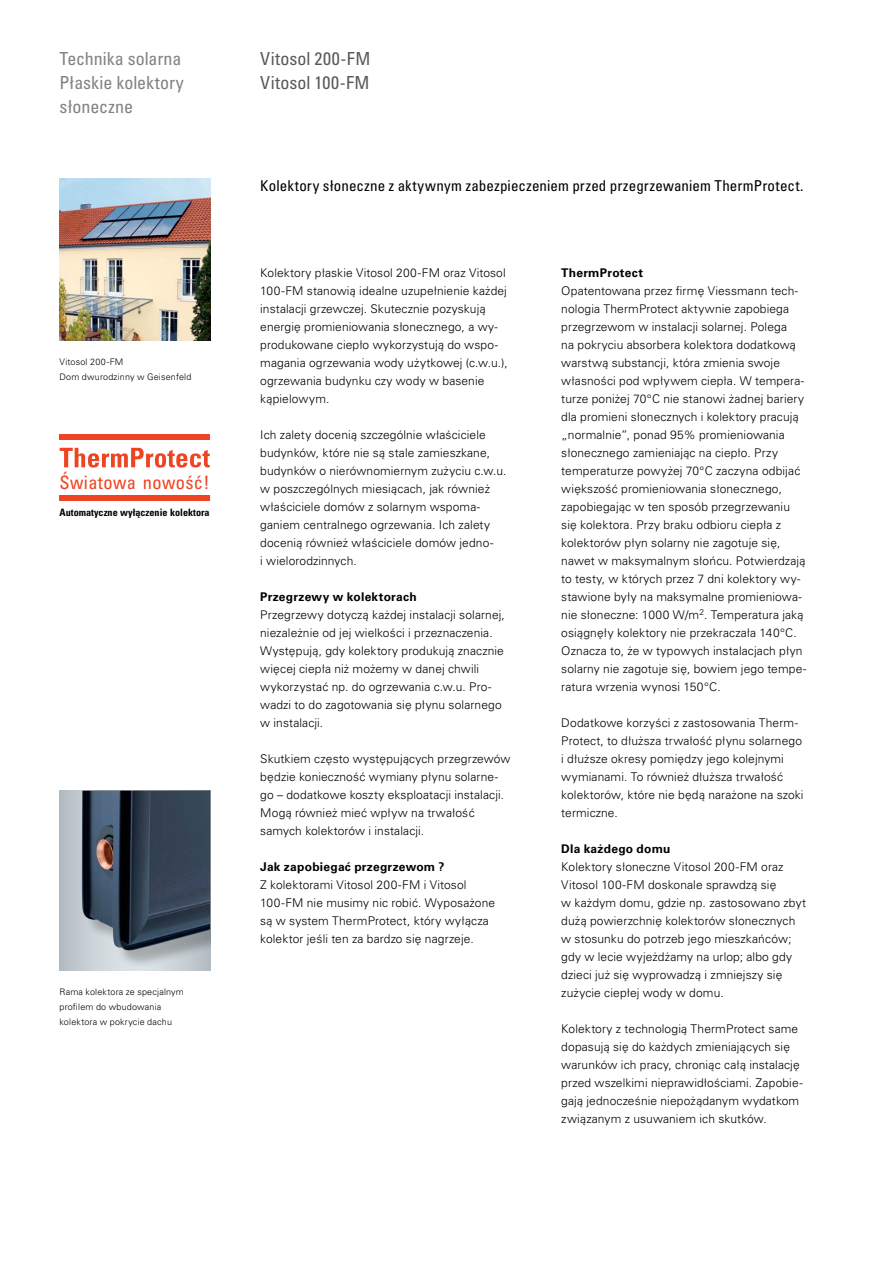
<style>
.page{position:relative;width:893px;height:1263px;background:#fff}
.page>*{position:absolute;margin:0;border:0;box-sizing:border-box;transform-origin:0 0}
.t1{font:condensed 18.45px "Univers LTCYR 57";letter-spacing:.02em;color:#ef4423}
.t2{font:condensed 18px/24px "Univers LTCYR 57";color:#808285}
.t3{font:condensed 18px/24px "Univers LTCYR 57";letter-spacing:.02em;color:#58595b}
.t4{font:condensed 15px "Univers LTCYR 57";letter-spacing:.01em;color:#000}
.t5{font:300 12px/18px "Univers LTCYR 45";letter-spacing:.01em;color:#000}
.t6{font:700 12px "Univers LTCYR 65";letter-spacing:.02em;color:#000}
.t7{font:10.2px "Univers LTCYR 67 Bold Cond";color:#000}
.t8{font:300 9px/15px "Univers LTCYR 45";letter-spacing:.02em;color:#000}
</style>
<div class="page">
<img style="left:60px;top:179px;width:150px;height:162px">
<div style="left:60px;top:791px;width:150px;height:180px;background:#bbc4ca"></div>
<div style="left:84px;top:791px;width:126px;height:178px;background:#000;opacity:.25"></div>
<img style="left:82px;top:791px;width:128px;height:159px">
<div style="left:60px;top:434px;width:150px;height:5px;background:#ef4423"></div>
<div style="left:60px;top:495px;width:150px;height:6px;background:#ef4423"></div>
<svg style="left:60px;top:448px;width:150px;height:20px"></svg>
<h2 class="t2" style="left:60px;top:47px;width:126px">Technika solarna<br>Płaskie kolektory słoneczne</h2>
<p class="t8" style="left:60px;top:354px;width:133px">Vitosol 200-FM<br>Dom dwurodzinny w Geisenfeld</p>
<h1 class="t1" style="left:60px;top:471px;width:152px">Światowa nowość!</h1>
<p class="t7" style="left:60px;top:506px;width:152px">Automatyczne wyłączenie kolektora</p>
<p class="t8" style="left:60px;top:984px;width:126px">Rama kolektora ze specjalnym profilem do wbudowania kolektora w pokrycie dachu</p>
<h2 class="t3" style="left:260px;top:47px;width:112px">Vitosol 200-FM<br>Vitosol 100-FM</h2>
<p class="t4" style="left:260px;top:176px;width:545px">Kolektory słoneczne z aktywnym zabezpieczeniem przed przegrzewaniem ThermProtect.</p>
<p class="t5" style="left:260px;top:264px;width:249px">Kolektory płaskie Vitosol 200-FM oraz Vitosol 100-FM stanowią idealne uzupełnienie każdej instalacji grzewczej. Skutecznie pozyskują energię promieniowania słonecznego, a wy&shy;produkowane ciepło wykorzystują do wspo&shy;magania ogrzewania wody użytkowej (c.w.u.), ogrzewania budynku czy wody w basenie kąpielowym.</p>
<p class="t5" style="left:260px;top:426px;width:248px">Ich zalety docenią szczególnie właściciele budynków, które nie są stale zamieszkane, budynków o nierównomiernym zużyciu c.w.u. w poszczególnych miesiącach, jak również właściciele domów z solarnym wspoma&shy;ganiem centralnego ogrzewania. Ich zalety docenią również właściciele domów jedno-<br>i wielorodzinnych.</p>
<p class="t6" style="left:260px;top:589px;width:158px">Przegrzewy w kolektorach</p>
<p class="t5" style="left:260px;top:606px;width:246px">Przegrzewy dotyczą każdej instalacji solarnej, niezależnie od jej wielkości i przeznaczenia.<br>Występują, gdy kolektory produkują znacznie więcej ciepła niż możemy w danej chwili wykorzystać np. do ogrzewania c.w.u. Pro&shy;wadzi to do zagotowania się płynu solarnego w instalacji.</p>
<p class="t5" style="left:260px;top:750px;width:252px">Skutkiem często występujących przegrzewów będzie konieczność wymiany płynu solarne&shy;go – dodatkowe koszty eksploatacji instalacji.<br>Mogą również mieć wpływ na trwałość samych kolektorów i instalacji.</p>
<p class="t6" style="left:260px;top:859px;width:186px">Jak zapobiegać przegrzewom ?</p>
<p class="t5" style="left:260px;top:876px;width:236px">Z kolektorami Vitosol 200-FM i Vitosol 100-FM nie musimy nic robić. Wyposażone są w system ThermProtect, który wyłącza kolektor jeśli ten za bardzo się nagrzeje.</p>
<p class="t6" style="left:561px;top:265px;width:83px">ThermProtect</p>
<p class="t5" style="left:561px;top:282px;width:247px">Opatentowana przez firmę Viessmann tech&shy;nologia ThermProtect aktywnie zapobiega przegrzewom w instalacji solarnej. Polega<br>na pokryciu absorbera kolektora dodatkową warstwą substancji, która zmienia swoje własności pod wpływem ciepła. W tempera&shy;turze poniżej 70°C nie stanowi żadnej bariery dla promieni słonecznych i kolektory pracują „normalnie”, ponad 95% promieniowania słonecznego zamieniając na ciepło. Przy temperaturze powyżej 70°C zaczyna odbijać większość promieniowania słonecznego, zapobiegając w ten sposób przegrzewaniu się kolektora. Przy braku odbioru ciepła z kolektorów płyn solarny nie zagotuje się, nawet w maksymalnym słońcu. Potwierdzają to testy, w których przez 7 dni kolektory wy&shy;stawione były na maksymalne promieniowa&shy;nie słoneczne: 1000 W/m<sup>2</sup>. Temperatura jaką osiągnęły kolektory nie przekraczała 140°C.<br>Oznacza to, że w typowych instalacjach płyn solarny nie zagotuje się, bowiem jego tempe&shy;ratura wrzenia wynosi 150°C.</p>
<p class="t5" style="left:561px;top:714px;width:244px">Dodatkowe korzyści z zastosowania Therm-Protect, to dłuższa trwałość płynu solarnego i dłuższe okresy pomiędzy jego kolejnymi wymianami. To również dłuższa trwałość kolektorów, które nie będą narażone na szoki termiczne.</p>
<p class="t6" style="left:561px;top:841px;width:111px">Dla każdego domu</p>
<p class="t5" style="left:561px;top:858px;width:246px">Kolektory słoneczne Vitosol 200-FM oraz Vitosol 100-FM doskonale sprawdzą się<br>w każdym domu, gdzie np. zastosowano zbyt dużą powierzchnię kolektorów słonecznych w stosunku do potrzeb jego mieszkańców; gdy w lecie wyjeżdżamy na urlop; albo gdy dzieci już się wyprowadzą i zmniejszy się zużycie ciepłej wody w domu.</p>
<p class="t5" style="left:561px;top:1020px;width:243px">Kolektory z technologią ThermProtect same dopasują się do każdych zmieniających się warunków ich pracy, chroniąc całą instalację przed wszelkimi nieprawidłościami. Zapobie&shy;gają jednocześnie niepożądanym wydatkom związanym z usuwaniem ich skutków.</p>
</div>
